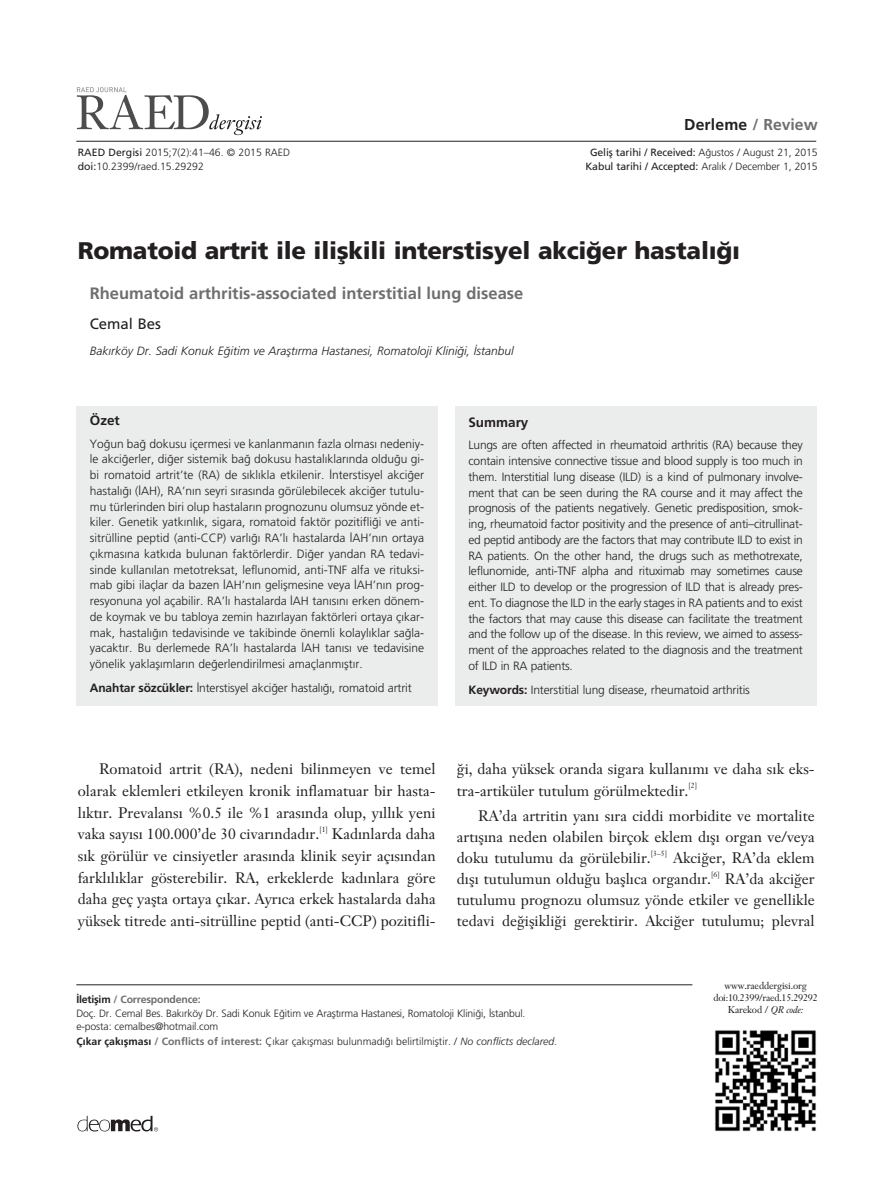
<style>
.page{position:relative;width:893px;height:1191px;background:#fff}
.page>*{position:absolute;margin:0;border:0;box-sizing:border-box;transform-origin:0 0}
.t1{font:900 24px "Frutiger";letter-spacing:-.01em;color:#231f20}
.t2{font:700 16.5px "Frutiger";color:#6d6e70}
.t3{font:700 15.75px "Frutiger";letter-spacing:.01em;color:#231f20}
.t4{font:15px/21.6px "Janson Text";color:#231f20;text-align:justify}
.t5{font:15px "Frutiger";color:#231f20}
.t6{font:700 13.5px "Frutiger";color:#231f20}
.t7{font:300 12px/15.8px "Frutiger";letter-spacing:-.01em;color:#231f20;text-align:justify}
.t8{font:italic 300 12px "Frutiger";color:#231f20}
.t9{font:300 10.5px/13.5px "Frutiger";letter-spacing:-.01em;color:#231f20}
.t10{font:10.5px/13.5px "Frutiger";letter-spacing:-.01em;color:#231f20;text-align:center}
.t11{font:9.75px/12px "Janson Text";letter-spacing:-.015em;color:#231f20;text-align:center}
.t12{font:7.5px "Janson Text";color:#231f20}
.s1{font-weight:400}
.s2{color:#6d6e70}
.s3{font-weight:300}
.s4{font-weight:700}
.s5{font-weight:700;color:#6d6e70}
.s6{font-style:italic}
</style>
<div class="page">
<hr style="left:76px;top:984px;width:616px;height:1px;background:#231f20">
<img style="left:715px;top:1030px;width:101px;height:102px">
<svg style="left:77px;top:1115px;width:81px;height:16px"></svg>
<div style="left:455px;top:407px;width:361px;height:299px;background:#ebecec"></div>
<hr style="left:76px;top:141px;width:740px;height:1px;background:#231f20">
<svg style="left:77px;top:87px;width:185px;height:48px"></svg>
<div style="left:76px;top:407px;width:362px;height:299px;background:#ebecec"></div>
<p class="t9" style="left:78px;top:147px;width:214px"><span class="s1">RAED Dergisi</span> 2015;7(2):41–46. © 2015 RAED <span class="s1">doi:</span>10.2399/raed.15.29292</p>
<h3 class="t3" style="left:684px;top:118px;width:135px">Derleme <span class="s2">/ Review</span></h3>
<p class="t10" style="left:585px;top:147px;width:234px">Gelifl tarihi / Received: <span class="s3">A¤ustos / August 21, 2015<br></span>Kabul tarihi / Accepted: <span class="s3">Aral›k / December 1, 2015</span></p>
<h1 class="t1" style="left:78px;top:241px;width:664px">Romatoid artrit ile iliflkili interstisyel akci¤er hastal›¤›</h1>
<h2 class="t2" style="left:90px;top:286px;width:435px">Rheumatoid arthritis-associated interstitial lung disease</h2>
<p class="t5" style="left:90px;top:317px;width:73px">Cemal Bes</p>
<p class="t8" style="left:90px;top:346px;width:425px">Bak›rköy Dr. Sadi Konuk E¤itim ve Araflt›rma Hastanesi, Romatoloji Klini¤i, ‹stanbul</p>
<p class="t6" style="left:90px;top:415px;width:32px">Özet</p>
<p class="t7" style="left:90px;top:436px;width:336px">Yo¤un ba¤ dokusu içermesi ve kanlanman›n fazla olmas› nedeniy&shy;le akci¤erler, di¤er sistemik ba¤ dokusu hastal›klar›nda oldu¤u gi&shy;bi romatoid artrit’te (RA) de s›kl›kla etkilenir. ‹nterstisyel akci¤er hastal›¤› (‹AH), RA’n›n seyri s›ras›nda görülebilecek akci¤er tutulu&shy;mu türlerinden biri olup hastalar›n prognozunu olumsuz yönde et&shy;kiler. Genetik yatk›nl›k, sigara, romatoid faktör pozitifli¤i ve anti&shy;sitrülline peptid (anti-CCP) varl›¤› RA’l› hastalarda ‹AH’n›n ortaya ç›kmas›na katk›da bulunan faktörlerdir. Di¤er yandan RA tedavi&shy;sinde kullan›lan metotreksat, leflunomid, anti-TNF alfa ve rituksi&shy;mab gibi ilaçlar da bazen ‹AH’n›n geliflmesine veya ‹AH’n›n prog&shy;resyonuna yol açabilir. RA’l› hastalarda ‹AH tan›s›n› erken dönem&shy;de koymak ve bu tabloya zemin haz›rlayan faktörleri ortaya ç›kar&shy;mak, hastal›¤›n tedavisinde ve takibinde önemli kolayl›klar sa¤la&shy;yacakt›r. Bu derlemede RA’l› hastalarda ‹AH tan›s› ve tedavisine yönelik yaklafl›mlar›n de¤erlendirilmesi amaçlanm›flt›r.</p>
<p class="t7" style="left:90px;top:681px;width:323px"><span class="s4">Anahtar sözcükler:</span> ‹nterstisyel akci¤er hastal›¤›, romatoid artrit</p>
<p class="t6" style="left:468px;top:417px;width:62px">Summary</p>
<p class="t7" style="left:468px;top:438px;width:336px">Lungs are often affected in rheumatoid arthritis (RA) because they contain intensive connective tissue and blood supply is too much in them. Interstitial lung disease (ILD) is a kind of pulmonary involve&shy;ment that can be seen during the RA course and it may affect the prognosis of the patients negatively. Genetic predisposition, smok&shy;ing, rheumatoid factor positivity and the presence of anti–citrullinat&shy;ed peptid antibody are the factors that may contribute ILD to exist in RA patients. On the other hand, the drugs such as methotrexate, leflunomide, anti-TNF alpha and rituximab may sometimes cause either ILD to develop or the progression of ILD that is already pres&shy;ent. To diagnose the ILD in the early stages in RA patients and to exist the factors that may cause this disease can facilitate the treatment and the follow up of the disease. In this review, we aimed to assess&shy;ment of the approaches related to the diagnosis and the treatment of ILD in RA patients.</p>
<p class="t7" style="left:468px;top:683px;width:283px"><span class="s4">Keywords:</span> Interstitial lung disease, rheumatoid arthritis</p>
<p class="t4" style="left:78px;top:760px;width:359px;text-indent:21px">Romatoid artrit (RA), nedeni bilinmeyen ve temel olarak eklemleri etkileyen kronik inflamatuar bir hasta&shy;l›kt›r. Prevalans› %0.5 ile %1 aras›nda olup, y›ll›k yeni vaka say›s› 100.000’de 30 civar›ndad›r.</p>
<p class="t12" style="left:319px;top:826px;width:10px">[1]</p>
<p class="t4" style="left:78px;top:825px;width:359px;text-indent:254px">Kad›nlarda daha s›k görülür ve cinsiyetler aras›nda klinik seyir aç›s›ndan farkl›l›klar gösterebilir. RA, erkeklerde kad›nlara göre daha geç yaflta ortaya ç›kar. Ayr›ca erkek hastalarda daha yüksek titrede anti-sitrülline peptid (anti-CCP) pozitifli-</p>
<p class="t4" style="left:457px;top:760px;width:359px;line-height:21.1px">¤i, daha yüksek oranda sigara kullan›m› ve daha s›k eks&shy;tra-artiküler tutulum görülmektedir.</p>
<p class="t12" style="left:688px;top:782px;width:10px">[2]</p>
<p class="t4" style="left:457px;top:806px;width:359px;line-height:21px;text-indent:21px">RA’da artritin yan› s›ra ciddi morbidite ve mortalite art›fl›na neden olabilen birçok eklem d›fl› organ ve/veya doku tutulumu da görülebilir.</p>
<p class="t12" style="left:651px;top:850px;width:18px">[3–5]</p>
<p class="t4" style="left:457px;top:849px;width:359px;line-height:21px;text-indent:216px">Akci¤er, RA’da eklem d›fl› tutulumun oldu¤u bafll›ca organd›r.</p>
<p class="t12" style="left:711px;top:871px;width:10px">[6]</p>
<p class="t4" style="left:457px;top:870px;width:359px;line-height:21px;text-indent:268px">RA’da akci¤er tutulumu prognozu olumsuz yönde etkiler ve genellikle tedavi de¤iflikli¤i gerektirir. Akci¤er tutulumu; plevral</p>
<p class="t9" style="left:76px;top:993px;width:451px"><span class="s4">‹letiflim</span> <span class="s5">/ Correspondence:<br></span>Doç. Dr. Cemal Bes. Bak›rköy Dr. Sadi Konuk E¤itim ve Araflt›rma Hastanesi, Romatoloji Klini¤i, ‹stanbul. e-posta: cemalbes@hotmail.com</p>
<p class="t9" style="left:76px;top:1035px;width:482px"><span class="s4">Ç›kar çak›flmas›</span> <span class="s5">/ Conflicts of interest:</span> Ç›kar çak›flmas› bulunmad›¤› belirtilmifltir. / <span class="s6">No conflicts declared</span>.</p>
<p class="t11" style="left:713px;top:980px;width:106px">www.raeddergisi.org doi:10.2399/raed.15.29292<br>Karekod / <span class="s6">QR code:</span></p>
</div>
